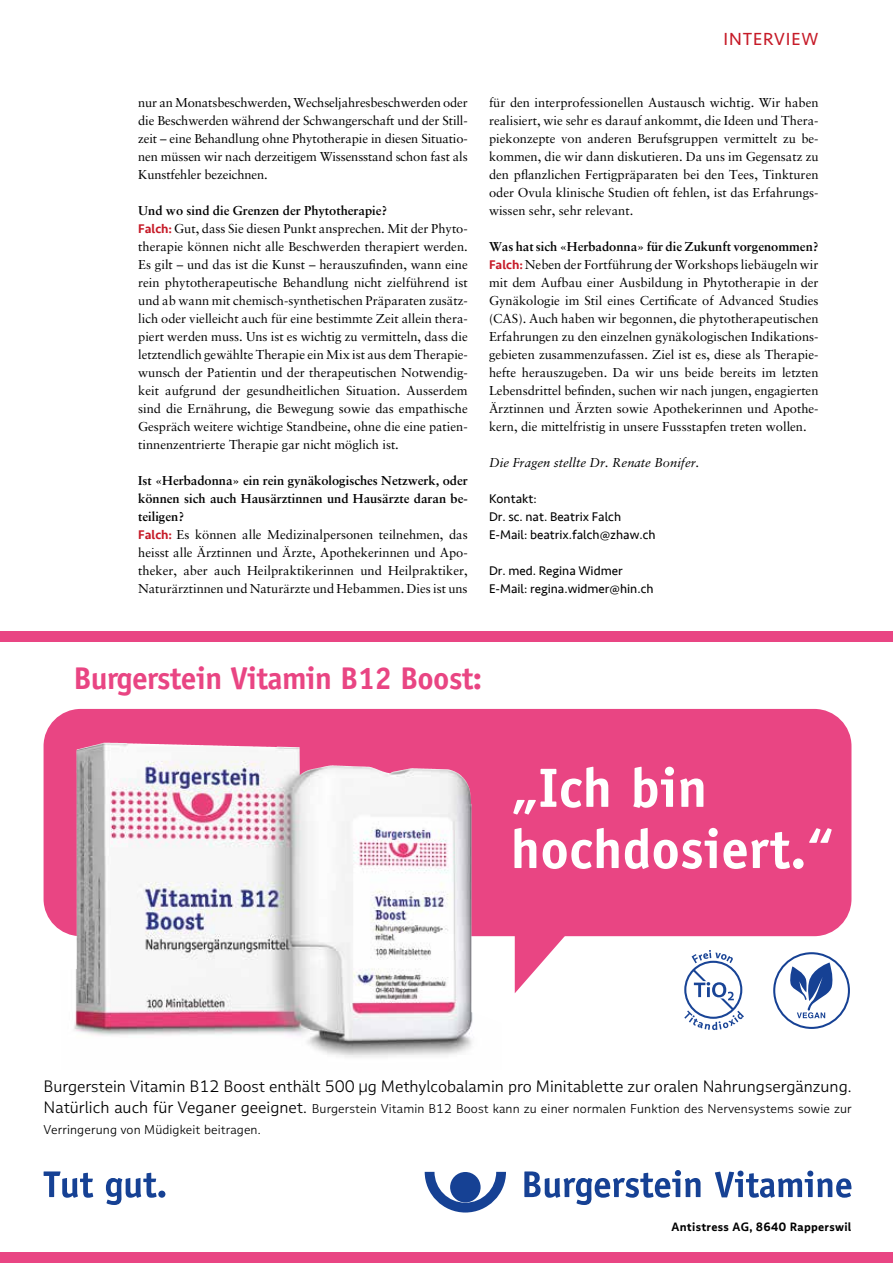
<style>
.page{position:relative;width:893px;height:1263px;background:#fff}
.page>*{position:absolute;margin:0;border:0;box-sizing:border-box;transform-origin:0 0}
.t1{font:700 55.5px/61.2px "Officina Sans";color:#fff}
.t2{font:700 31.5px "Officina Sans";letter-spacing:-.02em;color:#e94583}
.t3{font:18px "Seravek";letter-spacing:.05em;color:#c61a27}
.t4{font:300 16.5px "Multiple Sans";color:#000}
.t5{font:12.9px/18px "Sabon";color:#000;text-align:justify}
.t6{font:12.9px/18px "Seravek";color:#000}
.t7{font:italic 12.9px "Sabon";color:#000}
.t8{font:300 12.75px/21px "Multiple Sans";letter-spacing:.01em;color:#000}
.t9{font:700 12px "Multiple Sans";letter-spacing:.025em;color:#000}
.s1{font-weight:700}
.s2{font-family:"Seravek";font-weight:500;color:#c61a27}
.s3{font-family:"Helvetica Neue LT Std"}
.s4{font-size:16.5px}
</style>
<div class="page">
<div style="left:44px;top:709px;width:807px;height:227px;background:#e94583;border-radius:37px"></div>
<svg style="left:515px;top:936px;width:51px;height:57px"></svg>
<div style="left:0;top:1253px;width:893px;height:10px;background:#e94583"></div>
<div style="left:0;top:631px;width:893px;height:11px;background:#e94583"></div>
<img style="left:61px;top:743px;width:440px;height:315px">
<svg style="left:44px;top:1171px;width:49px;height:27px"></svg>
<svg style="left:106px;top:1173px;width:51px;height:32px"></svg>
<div style="left:158px;top:1190px;width:7px;height:8px;background:#164194;border-radius:50%"></div>
<svg style="left:524px;top:1170px;width:176px;height:35px"></svg>
<svg style="left:715px;top:1170px;width:136px;height:28px"></svg>
<svg style="left:425px;top:1172px;width:81px;height:40px"></svg>
<div style="left:450px;top:1172px;width:31px;height:30px;background:#164194;border-radius:50%"></div>
<div style="left:773px;top:952px;width:77px;height:77px;border:2px solid #164194;border-radius:50%"></div>
<svg style="left:790px;top:962px;width:43px;height:56px"></svg>
<svg style="left:684px;top:950px;width:60px;height:80px"></svg>
<p class="t5" style="left:138px;top:94px;width:331px">nur an Monatsbeschwerden, Wechseljahresbeschwerden oder die Beschwerden während der Schwangerschaft und der Still&shy;zeit – eine Behandlung ohne Phytotherapie in diesen Situatio&shy;nen müssen wir nach derzeitigem Wissensstand schon fast als Kunstfehler bezeichnen.</p>
<p class="t5" style="left:138px;top:202px;width:331px;text-align:left"><span class="s1">Und wo sind die Grenzen der Phytotherapie?<br></span><span class="s2">Falch:</span> Gut, dass Sie diesen Punkt ansprechen. Mit der Phyto&shy;therapie können nicht alle Beschwerden therapiert werden.<br>Es gilt – und das ist die Kunst – herauszufinden, wann eine rein phytotherapeutische Behandlung nicht zielführend ist und ab wann mit chemisch-synthetischen Präparaten zusätz&shy;lich oder vielleicht auch für eine bestimmte Zeit allein thera&shy;piert werden muss. Uns ist es wichtig zu vermitteln, dass die letztendlich gewählte Therapie ein Mix ist aus dem Therapie&shy;wunsch der Patientin und der therapeutischen Notwendig&shy;keit aufgrund der gesundheitlichen Situation. Ausserdem sind die Ernährung, die Bewegung sowie das empathische Gespräch weitere wichtige Standbeine, ohne die eine patien&shy;tinnenzentrierte Therapie gar nicht möglich ist.</p>
<p class="t5" style="left:138px;top:472px;width:331px;text-align:left"><span class="s1">Ist «Herbadonna» ein rein gynäkologisches Netzwerk, oder können sich auch Hausärztinnen und Hausärzte daran be&shy;teiligen?<br></span><span class="s2">Falch:</span> Es können alle Medizinalpersonen teilnehmen, das heisst alle Ärztinnen und Ärzte, Apothekerinnen und Apo&shy;theker, aber auch Heilpraktikerinnen und Heilpraktiker, Naturärztinnen und Naturärzte und Hebammen. Dies ist uns</p>
<h3 class="t3" style="left:723px;top:25px;width:97px">INTERVIEW</h3>
<p class="t5" style="left:489px;top:94px;width:331px">für den interprofessionellen Austausch wichtig. Wir haben realisiert, wie sehr es darauf ankommt, die Ideen und Thera&shy;piekonzepte von anderen Berufsgruppen vermittelt zu be&shy;kommen, die wir dann diskutieren. Da uns im Gegensatz zu den pflanzlichen Fertigpräparaten bei den Tees, Tinkturen oder Ovula klinische Studien oft fehlen, ist das Erfahrungs&shy;wissen sehr, sehr relevant.</p>
<p class="t5" style="left:489px;top:238px;width:331px"><span class="s1">Was hat sich «Herbadonna» für die Zukunft vorgenommen?<br></span><span class="s2">Falch:</span> Neben der Fortführung der Workshops liebäugeln wir mit dem Aufbau einer Ausbildung in Phytotherapie in der Gynäkologie im Stil eines Certificate of Advanced Studies (CAS). Auch haben wir begonnen, die phytotherapeutischen Erfahrungen zu den einzelnen gynäkologischen Indikations&shy;gebieten zusammenzufassen. Ziel ist es, diese als Therapie&shy;hefte herauszugeben. Da wir uns beide bereits im letzten Lebensdrittel befinden, suchen wir nach jungen, engagierten Ärztinnen und Ärzten sowie Apothekerinnen und Apothe&shy;kern, die mittelfristig in unsere Fussstapfen treten wollen.</p>
<p class="t7" style="left:489px;top:455px;width:212px">Die Fragen stellte Dr. Renate Bonifer.</p>
<p class="t6" style="left:489px;top:490px;width:168px">Kontakt:<br>Dr. sc. nat. Beatrix Falch<br>E-Mail: beatrix.falch@zhaw.ch</p>
<p class="t6" style="left:489px;top:562px;width:166px">Dr. med. Regina Widmer<br>E-Mail: regina.widmer@hin.ch</p>
<h2 class="t2" style="left:73px;top:658px;width:410px">Burgerstein Vitamin B12 Boost:</h2>
<h1 class="t1" style="left:510px;top:757px;width:325px">„Ich bin hochdosiert.“</h1>
<p class="t4" style="left:44px;top:1076px;width:809px">Burgerstein Vitamin B12 Boost enthält 500 <span class="s3">µ</span>g Methylcobalamin pro Minitablette zur oralen Nahrungsergänzung.</p>
<p class="t8" style="left:44px;top:1098px;width:810px"><span class="s4">Natürlich auch für Veganer geeignet.</span> Burgerstein Vitamin B12 Boost kann zu einer normalen Funktion des Nervensystems sowie zur<br>Verringerung von Müdigkeit beitragen.</p>
<p class="t9" style="left:671px;top:1219px;width:182px">Antistress AG, 8640 Rapperswil</p>
</div>
